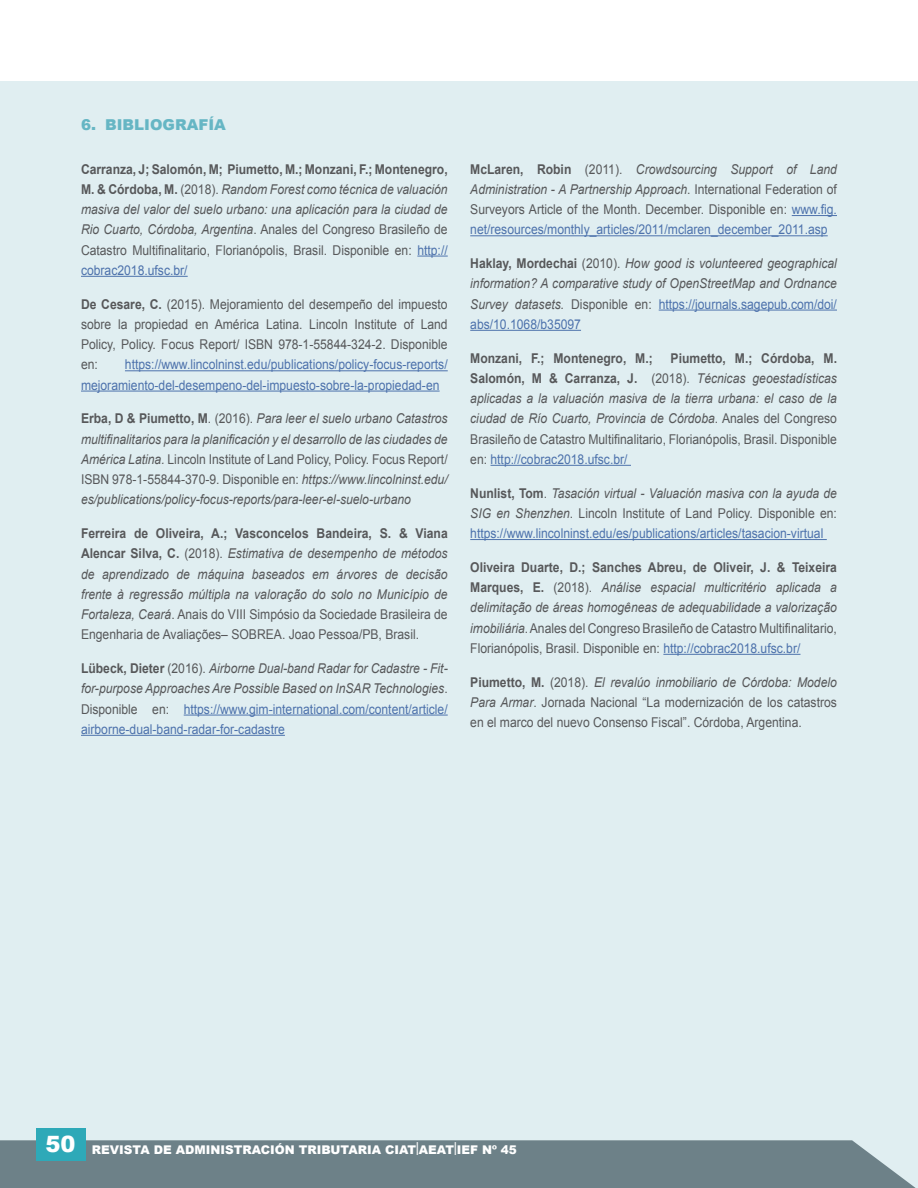
<style>
.page{position:relative;width:918px;height:1188px;background:#fff}
.page>*{position:absolute;margin:0;border:0;box-sizing:border-box;transform-origin:0 0}
.t1{font:900 15px "Arial";color:#66b6c4}
.t2{font:italic 13.5px/20.2px "Arial";color:#57585a;text-align:justify;scale:.9 1}
.t3{font:13.5px/20.2px "Arial";color:#57585a;text-align:justify;scale:.9 1}
.t4{font:13.5px/20.2px "Arial";color:#4d72ac;scale:.9 1}
.t5{font:700 13.5px "Arial";color:#57585a;scale:.9 1}
.t6{font:900 12px "Arial";color:#fff}
.s1{font-weight:700;font-style:normal}
.s2{font-style:normal}
.s3{font-style:normal;color:#4d72ac}
.s4{font-weight:700}
.s5{font-style:italic}
.s6{color:#4d72ac}
.s7{font-weight:700;color:#57585a}
.s8{color:#57585a}
.s9{font-style:italic;color:#57585a}
.s10{font-size:22.5px}
.s11{font-weight:400;font-size:18px}
</style>
<div class="page">
<div style="left:0;top:81px;width:918px;height:1107px;background:#e0eef1"></div>
<div style="left:0;top:1140px;width:916px;height:48px;background:#6d8188"></div>
<div style="left:36px;top:1129px;width:49px;height:32px;background:#2ea9b8"></div>
<hr style="left:417px;top:256px;width:31px;height:1px;background:#4d72ac">
<hr style="left:81px;top:276px;width:107px;height:1px;background:#4d72ac">
<hr style="left:125px;top:370px;width:323px;height:1px;background:#4d72ac">
<hr style="left:81px;top:391px;width:359px;height:1px;background:#4d72ac">
<hr style="left:184px;top:715px;width:264px;height:1px;background:#4d72ac">
<hr style="left:81px;top:735px;width:204px;height:1px;background:#4d72ac">
<hr style="left:792px;top:215px;width:45px;height:1px;background:#4d72ac">
<hr style="left:470px;top:235px;width:358px;height:1px;background:#4d72ac">
<hr style="left:659px;top:310px;width:178px;height:1px;background:#4d72ac">
<hr style="left:470px;top:330px;width:111px;height:1px;background:#4d72ac">
<hr style="left:491px;top:465px;width:140px;height:1px;background:#4d72ac">
<hr style="left:470px;top:539px;width:357px;height:1px;background:#4d72ac">
<hr style="left:663px;top:654px;width:137px;height:1px;background:#4d72ac">
<p class="t1" style="left:81px;top:113px;width:146px">6. BIBLIOGRAFÍA</p>
<p class="t2" style="left:81px;top:159px;width:409px"><span class="s1">Carranza, J; Salomón, M; Piumetto, M.; Monzani, F.; Montenegro, M. &amp; Córdoba, M.</span> <span class="s2">(2018).</span> Random Forest como técnica de valuación masiva del valor del suelo urbano: una aplicación para la ciudad de Rio Cuarto, Córdoba, Argentina<span class="s2">. Anales del Congreso Brasileño de Catastro Multifinalitario, Florianópolis, Brasil. Disponible en:</span> <span class="s3">http:// cobrac2018.ufsc.br/</span></p>
<p class="t3" style="left:81px;top:294px;width:409px"><span class="s4">De Cesare, C.</span> (2015). Mejoramiento del desempeño del impuesto sobre la propiedad en América Latina. Lincoln Institute of Land Policy, Policy. Focus Report/ ISBN 978-1-55844-324-2. Disponible en:</p>
<p class="t4" style="left:81px;top:355px;width:409px;text-indent:44px">https://www.lincolninst.edu/publications/policy-focus-reports/ mejoramiento-del-desempeno-del-impuesto-sobre-la-propiedad-en</p>
<p class="t2" style="left:81px;top:409px;width:409px"><span class="s1">Erba, D &amp; Piumetto, M</span><span class="s2">. (2016).</span> Para leer el suelo urbano Catastros multifinalitarios para la planificación y el desarrollo de las ciudades de América Latina. <span class="s2">Lincoln Institute of Land Policy, Policy. Focus Report/ ISBN 978-1-55844-370-9. Disponible en:</span> https://www.lincolninst.edu/ es/publications/policy-focus-reports/para-leer-el-suelo-urbano</p>
<p class="t2" style="left:81px;top:523px;width:409px"><span class="s1">Ferreira de Oliveira, A.; Vasconcelos Bandeira, S. &amp; Viana Alencar Silva, C.</span> <span class="s2">(2018).</span> Estimativa de desempenho de métodos de aprendizado de máquina baseados em árvores de decisão frente à regressão múltipla na valoração do solo no Município de Fortaleza, Ceará<span class="s2">. Anais do VIII Simpósio da Sociedade Brasileira de Engenharia de Avaliações– SOBREA. Joao Pessoa/PB, Brasil.</span></p>
<p class="t2" style="left:81px;top:658px;width:409px"><span class="s1">Lübeck, Dieter</span> <span class="s2">(2016).</span> Airborne Dual-band Radar for Cadastre - Fit&shy;for-purpose Approaches Are Possible Based on InSAR Technologies<span class="s2">.<br>Disponible en:</span> <span class="s3">https://www.gim-international.com/content/article/ airborne-dual-band-radar-for-cadastre</span></p>
<p class="t3" style="left:470px;top:159px;width:409px"><span class="s4">McLaren, Robin</span> (2011). <span class="s5">Crowdsourcing Support of Land Administration - A Partnership Approach</span>. International Federation of Surveyors Article of the Month. December. Disponible en: <span class="s6">www.fig. net/resources/monthly_articles/2011/mclaren_december_2011.asp</span></p>
<p class="t2" style="left:470px;top:253px;width:409px"><span class="s1">Haklay, Mordechai</span> <span class="s2">(2010).</span> How good is volunteered geographical information? A comparative study of OpenStreetMap and Ordnance Survey datasets. <span class="s2">Disponible en:</span> <span class="s3">https://journals.sagepub.com/doi/ abs/10.1068/b35097</span></p>
<p class="t5" style="left:470px;top:349px;width:204px">Monzani, F.; Montenegro, M.;</p>
<p class="t2" style="left:470px;top:348px;width:409px;text-indent:200px"><span class="s1">Piumetto, M.; Córdoba, M.<br>Salomón, M &amp; Carranza, J.</span> <span class="s2">(2018).</span> Técnicas geoestadísticas aplicadas a la valuación masiva de la tierra urbana: el caso de la ciudad de Río Cuarto, Provincia de Córdoba<span class="s2">. Anales del Congreso Brasileño de Catastro Multifinalitario, Florianópolis, Brasil. Disponible en:</span> <span class="s3">http://cobrac2018.ufsc.br/</span></p>
<p class="t4" style="left:470px;top:483px;width:409px;text-align:justify"><span class="s7">Nunlist, Tom</span><span class="s8">.</span> <span class="s9">Tasación virtual - Valuación masiva con la ayuda de SIG en Shenzhen</span><span class="s8">. Lincoln Institute of Land Policy. Disponible en: </span>https://www.lincolninst.edu/es/publications/articles/tasacion-virtual</p>
<p class="t2" style="left:470px;top:557px;width:409px"><span class="s1">Oliveira Duarte, D.; Sanches Abreu, de Oliveir, J. &amp; Teixeira Marques, E.</span> <span class="s2">(2018).</span> Análise espacial multicritério aplicada a delimitação de áreas homogêneas de adequabilidade a valorização imobiliária<span class="s2">. Anales del Congreso Brasileño de Catastro Multifinalitario, Florianópolis, Brasil. Disponible en:</span> <span class="s3">http://cobrac2018.ufsc.br/</span></p>
<p class="t3" style="left:470px;top:672px;width:409px"><span class="s4">Piumetto, M.</span> (2018). <span class="s5">El revalúo inmobiliario de Córdoba: Modelo Para Armar</span>. Jornada Nacional “La modernización de los catastros en el marco del nuevo Consenso Fiscal”. Córdoba, Argentina.</p>
<p class="t6" style="left:46px;top:1141px;width:473px"><span class="s10">50</span> REVISTA DE ADMINISTRACIÓN TRIBUTARIA CIAT<span class="s11">l</span>AEAT<span class="s11">l</span>IEF Nº 45</p>
</div>
